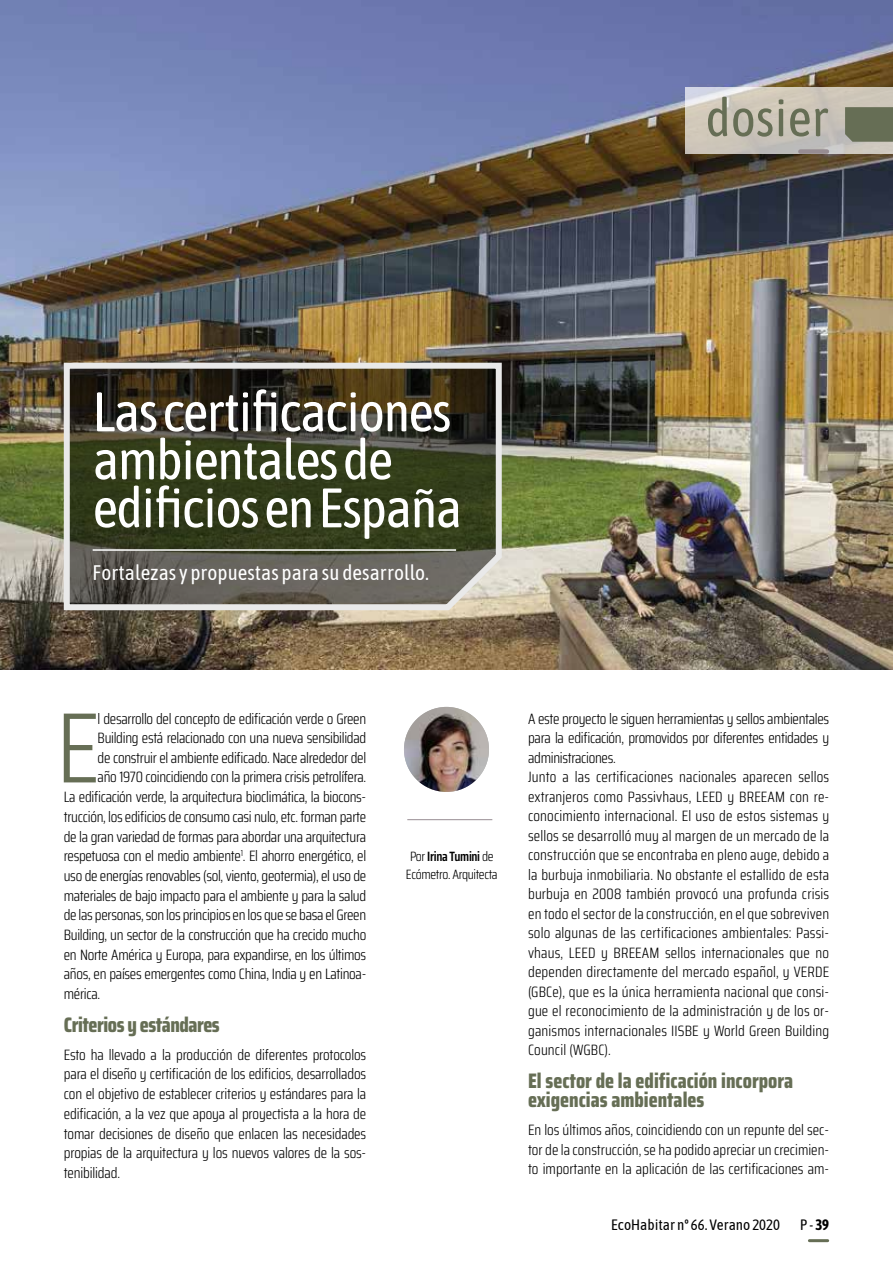
<style>
.page{position:relative;width:893px;height:1263px;background:#fff}
.page>*{position:absolute;margin:0;border:0;box-sizing:border-box;transform-origin:0 0}
.t1{font:300 100.05px "Saira Condensed";color:#666e55}
.t2{font:55.5px/48px "Asap Condensed";letter-spacing:-.03em;color:#fff}
.t3{font:52.5px "Asap Condensed";color:#666e55}
.t4{font:800 21px/19.5px "Saira Condensed";color:#666e55}
.t5{font:21px "Asap Condensed";color:#fff}
.t6{font:800 21px "Saira Condensed";letter-spacing:-.02em;color:#666e55}
.t7{font:300 15px/19.6px "Saira Condensed";letter-spacing:-.02em;color:#000;text-align:justify}
.t8{font:300 15px/19.5px "Saira Condensed";letter-spacing:.01em;color:#000}
.t9{font:15px "Asap Condensed";color:#000}
.t10{font:300 13.5px/18px "Saira Condensed";letter-spacing:-.025em;color:#000;text-align:center}
.s1{font-weight:600}
.s2{font-weight:700}
</style>
<div class="page">
<img style="left:0;top:0;width:893px;height:669px">
<svg style="left:61px;top:360px;width:444px;height:253px"></svg>
<hr style="left:407px;top:819px;width:85px;height:1px;background:#978c92">
<img style="left:404px;top:707px;width:85px;height:85px;border-radius:43px">
<hr style="left:93px;top:549px;width:363px;height:2px;background:#fff">
<hr style="left:809px;top:1239px;width:19px;height:3px;background:#666e55">
<svg style="left:685px;top:88px;width:208px;height:66px;fill:#cec6b9"></svg>
<svg style="left:844px;top:106px;width:49px;height:36px"></svg>
<div style="left:800px;top:149px;width:27px;height:5px;background:#978c92"></div>
<h3 class="t3" style="left:705px;top:83px;width:125px">dosier</h3>
<h2 class="t2" style="left:93px;top:386px;width:371px">Las certificaciones ambientales de edificios en España</h2>
<h3 class="t5" style="left:93px;top:559px;width:338px">Fortalezas y propuestas para su desarrollo.</h3>
<h1 class="t1" style="left:56px;top:674px;width:45px">E</h1>
<p class="t7" style="left:98px;top:708px;width:270px">l desarrollo del concepto de edificación verde o Green</p>
<p class="t7" style="left:98px;top:728px;width:270px">Building está relacionado con una nueva sensibilidad</p>
<p class="t7" style="left:98px;top:747px;width:270px">de construir el ambiente edificado. Nace alrededor del</p>
<p class="t7" style="left:98px;top:767px;width:270px">año 1970 coincidiendo con la primera crisis petrolífera.</p>
<p class="t7" style="left:64px;top:787px;width:304px">La edificación verde, la arquitectura bioclimática, la biocons-</p>
<p class="t7" style="left:64px;top:806px;width:304px">trucción, los edificios de consumo casi nulo, etc. forman parte</p>
<p class="t7" style="left:64px;top:826px;width:304px">de la gran variedad de formas para abordar una arquitectura</p>
<p class="t7" style="left:64px;top:846px;width:304px">respetuosa con el medio ambiente<sup>1</sup>. El ahorro energético, el</p>
<p class="t7" style="left:64px;top:865px;width:304px">uso de energías renovables (sol, viento, geotermia), el uso de</p>
<p class="t7" style="left:64px;top:885px;width:304px">materiales de bajo impacto para el ambiente y para la salud</p>
<p class="t7" style="left:64px;top:905px;width:304px">de las personas, son los principios en los que se basa el Green</p>
<p class="t7" style="left:64px;top:924px;width:304px">Building, un sector de la construcción que ha crecido mucho</p>
<p class="t7" style="left:64px;top:944px;width:304px">en Norte América y Europa, para expandirse, en los últimos</p>
<p class="t7" style="left:64px;top:964px;width:304px">años, en países emergentes como China, India y en Latinoa-</p>
<p class="t7" style="left:64px;top:984px;width:38px">mérica.</p>
<h3 class="t6" style="left:64px;top:1008px;width:157px">Criterios y estándares</h3>
<p class="t7" style="left:64px;top:1044px;width:304px">Esto ha llevado a la producción de diferentes protocolos para el diseño y certificación de los edificios, desarrollados con el objetivo de establecer criterios y estándares para la edificación, a la vez que apoya al proyectista a la hora de tomar decisiones de diseño que enlacen las necesidades propias de la arquitectura y los nuevos valores de la sos&shy;tenibilidad.</p>
<p class="t10" style="left:406px;top:847px;width:93px">Por <span class="s1">Irina Tumini</span> de<br>Ecómetro. Arquitecta</p>
<p class="t8" style="left:528px;top:708px;width:303px">A este proyecto le siguen herramientas y sellos ambientales para la edificación, promovidos por diferentes entidades y administraciones.<br>Junto a las certificaciones nacionales aparecen sellos extranjeros como Passivhaus, LEED y BREEAM con re&shy;conocimiento internacional. El uso de estos sistemas y sellos se desarrolló muy al margen de un mercado de la construcción que se encontraba en pleno auge, debido a la burbuja inmobiliaria. No obstante el estallido de esta burbuja en 2008 también provocó una profunda crisis en todo el sector de la construcción, en el que sobreviven solo algunas de las certificaciones ambientales: Passi&shy;vhaus, LEED y BREEAM sellos internacionales que no dependen directamente del mercado español, y VERDE (GBCe), que es la única herramienta nacional que consi&shy;gue el reconocimiento de la administración y de los or&shy;ganismos internacionales IISBE y World Green Building Council (WGBC).</p>
<h3 class="t4" style="left:528px;top:1070px;width:267px">El sector de la edificación incorpora exigencias ambientales</h3>
<p class="t7" style="left:528px;top:1120px;width:303px">En los últimos años, coincidiendo con un repunte del sec&shy;tor de la construcción, se ha podido apreciar un crecimien&shy;to importante en la aplicación de las certificaciones am-</p>
<p class="t9" style="left:611px;top:1215px;width:170px">EcoHabitar nº 66. Verano 2020</p>
<p class="t9" style="left:800px;top:1215px;width:30px">P - <span class="s2">39</span></p>
</div>
